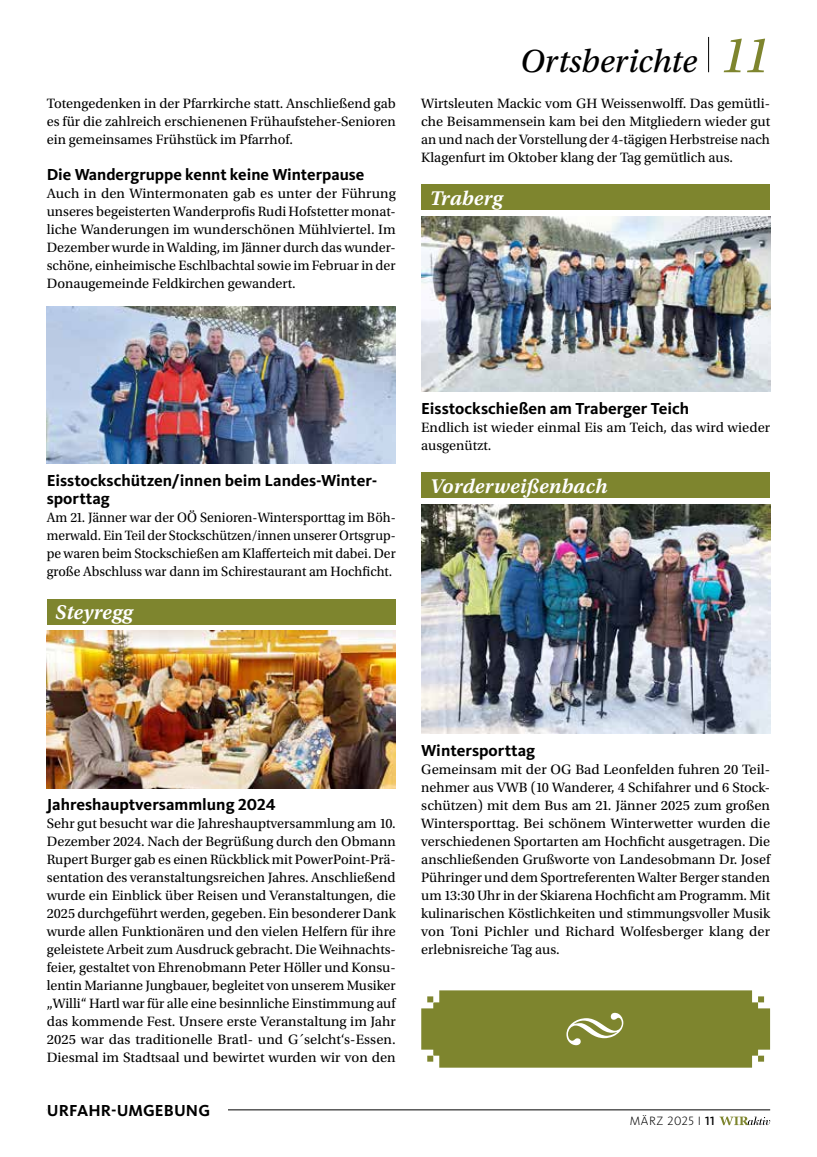
<style>
.page{position:relative;width:817px;height:1157px;background:#fff}
.page>*{position:absolute;margin:0;border:0;box-sizing:border-box;transform-origin:0 0}
.t1{font:33.75px "Utopia Std Capt It";color:#000}
.t2{font:21px "Utopia Std Semibold Capt It";color:#fff}
.t3{font:700 16.5px/18px "Kievit OT";color:#000}
.t4{font:14.25px/18px "Utopia Std";color:#000;text-align:justify}
.t5{font:14.25px/18px "Utopia Std";color:#000;text-align:justify;scale:.96 1}
.t6{font:300 12.45px "Kievit OT";letter-spacing:.04em;color:#000}
.s1{font-size:52.65px;color:#7e852e}
.s2{font-weight:500}
</style>
<div class="page">
<hr style="left:708px;top:37px;width:1px;height:35px;background:#000">
<svg style="left:719px;top:1116px;width:51px;height:9px"></svg>
<hr style="left:47px;top:1109px;width:723px;height:1px;background:#000">
<div style="left:47px;top:1090px;width:180px;height:32px;background:#fff"></div>
<div style="left:47px;top:599px;width:348px;height:25px;background:#7e852e"></div>
<img style="left:47px;top:306px;width:348px;height:158px">
<img style="left:47px;top:630px;width:348px;height:158px">
<div style="left:421px;top:185px;width:349px;height:25px;background:#7e852e"></div>
<div style="left:421px;top:473px;width:349px;height:25px;background:#7e852e"></div>
<img style="left:421px;top:216px;width:349px;height:176px">
<img style="left:421px;top:504px;width:349px;height:229px">
<svg style="left:421px;top:990px;width:348px;height:77px;background:#858b39"></svg>
<p class="t4" style="left:47px;top:95px;width:350px">Totengedenken in der Pfarrkirche statt. Anschließend gab es für die zahlreich erschienenen Frühaufsteher-Senioren ein gemeinsames Frühstück im Pfarrhof.</p>
<p class="t3" style="left:47px;top:166px;width:319px">Die Wandergruppe kennt keine Winterpause</p>
<p class="t4" style="left:47px;top:185px;width:350px">Auch in den Wintermonaten gab es unter der Führung unseres begeisterten Wanderprofis Rudi Hofstetter monat&shy;liche Wanderungen im wunderschönen Mühlviertel. Im Dezember wurde in Walding, im Jänner durch das wunder&shy;schöne, einheimische Eschlbachtal sowie im Februar in der Donaugemeinde Feldkirchen gewandert.</p>
<h1 class="t1" style="left:520px;top:42px;width:251px">Ortsberichte <span class="s1">11</span></h1>
<p class="t4" style="left:421px;top:95px;width:350px">Wirtsleuten Mackic vom GH Weissenwolff. Das gemütli&shy;che Beisammensein kam bei den Mitgliedern wieder gut an und nach der Vorstellung der 4-tägigen Herbstreise nach Klagenfurt im Oktober klang der Tag gemütlich aus.</p>
<h2 class="t2" style="left:429px;top:186px;width:74px">Traberg</h2>
<p class="t3" style="left:47px;top:472px;width:332px">Eisstockschützen/innen beim Landes-Winter&shy;sporttag</p>
<p class="t5" style="left:47px;top:509px;width:365px">Am 21. Jänner war der OÖ Senioren-Wintersporttag im Böh&shy;merwald. Ein Teil der Stockschützen/innen unserer Ortsgrup&shy;pe waren beim Stockschießen am Klafferteich mit dabei. Der große Abschluss war dann im Schirestaurant am Hochficht.</p>
<h2 class="t2" style="left:55px;top:600px;width:79px">Steyregg</h2>
<p class="t3" style="left:421px;top:400px;width:269px">Eisstockschießen am Traberger Teich</p>
<p class="t4" style="left:421px;top:419px;width:350px">Endlich ist wieder einmal Eis am Teich, das wird wieder ausgenützt.</p>
<h2 class="t2" style="left:429px;top:474px;width:179px">Vorderweißenbach</h2>
<p class="t3" style="left:47px;top:796px;width:230px">Jahreshauptversammlung 2024</p>
<p class="t4" style="left:47px;top:815px;width:350px">Sehr gut besucht war die Jahreshauptversammlung am 10.<br>Dezember 2024. Nach der Begrüßung durch den Obmann Rupert Burger gab es einen Rückblick mit PowerPoint-Prä&shy;sentation des veranstaltungsreichen Jahres. Anschließend wurde ein Einblick über Reisen und Veranstaltungen, die 2025 durchgeführt werden, gegeben. Ein besonderer Dank wurde allen Funktionären und den vielen Helfern für ihre geleistete Arbeit zum Ausdruck gebracht. Die Weihnachts&shy;feier, gestaltet von Ehrenobmann Peter Höller und Konsu&shy;lentin Marianne Jungbauer, begleitet von unserem Musiker „Willi“ Hartl war für alle eine besinnliche Einstimmung auf das kommende Fest. Unsere erste Veranstaltung im Jahr 2025 war das traditionelle Bratl- und G´selcht‘s-Essen.<br>Diesmal im Stadtsaal und bewirtet wurden wir von den</p>
<p class="t3" style="left:47px;top:1102px;width:165px">URFAHR-UMGEBUNG</p>
<p class="t3" style="left:421px;top:742px;width:116px">Wintersporttag</p>
<p class="t4" style="left:421px;top:761px;width:350px">Gemeinsam mit der OG Bad Leonfelden fuhren 20 Teil&shy;nehmer aus VWB (10 Wanderer, 4 Schifahrer und 6 Stock&shy;schützen) mit dem Bus am 21. Jänner 2025 zum großen Wintersporttag. Bei schönem Winterwetter wurden die verschiedenen Sportarten am Hochficht ausgetragen. Die anschließenden Grußworte von Landesobmann Dr. Josef Pühringer und dem Sportreferenten Walter Berger standen um 13:30 Uhr in der Skiarena Hochficht am Programm. Mit kulinarischen Köstlichkeiten und stimmungsvoller Musik von Toni Pichler und Richard Wolfesberger klang der erlebnisreiche Tag aus.</p>
<p class="t6" style="left:629px;top:1114px;width:87px">MÄRZ 2025 I <span class="s2">11</span></p>
</div>
